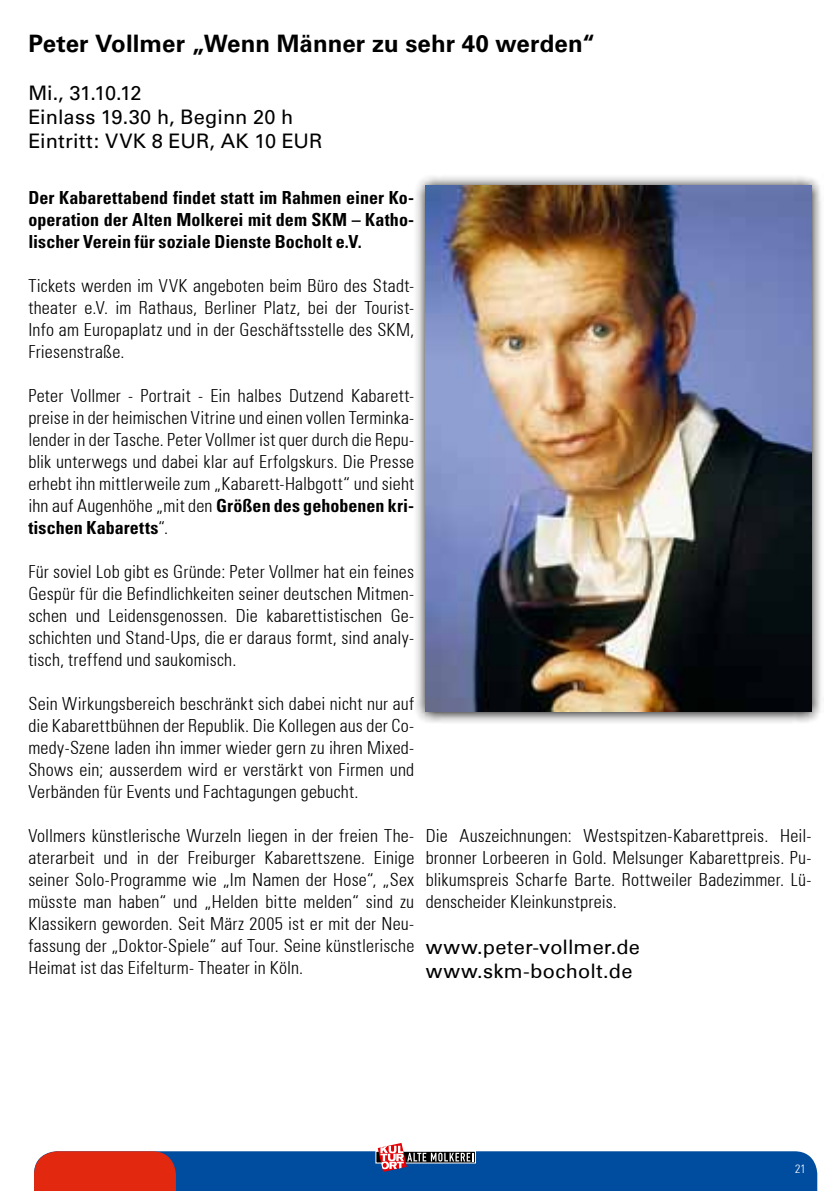
<style>
.page{position:relative;width:840px;height:1191px;background:#fff}
.page>*{position:absolute;margin:0;border:0;box-sizing:border-box;transform-origin:0 0}
.t1{font:700 24px "Univers";letter-spacing:.005em;color:#000}
.t2{font:20px/24px "Univers";color:#000}
.t3{font:20px/24px "Univers 55 Roman";letter-spacing:.01em;color:#000}
.t4{font:300 condensed 18px/22px "Univers 47";letter-spacing:.01em;color:#000;text-align:justify}
.t5{font:700 condensed 18px/22px "Univers";letter-spacing:.005em;color:#000;text-align:justify}
.t6{font:300 condensed 12px "Univers 47";color:#fff}
.s1{font-family:"Univers";font-weight:700}
.s2{font-family:"Univers 47";font-weight:300}
</style>
<div class="page">
<svg style="left:416px;top:176px;width:405px;height:547px;background:#c1c1c2"></svg>
<img style="left:425px;top:186px;width:386px;height:526px">
<svg style="left:34px;top:1143px;width:782px;height:48px"></svg>
<h1 class="t1" style="left:28px;top:30px;width:568px">Peter Vollmer „Wenn Männer zu sehr 40 werden“</h1>
<p class="t2" style="left:28px;top:81px;width:295px">Mi., 31.10.12<br>Einlass 19.30 h, Beginn 20 h<br>Eintritt: VVK 8 EUR, AK 10 EUR</p>
<p class="t5" style="left:28px;top:187px;width:387px">Der Kabarettabend findet statt im Rahmen einer Ko&shy;operation der Alten Molkerei mit dem SKM – Katho&shy;lischer Verein für soziale Dienste Bocholt e.V.</p>
<p class="t4" style="left:28px;top:275px;width:387px">Tickets werden im VVK angeboten beim Büro des Stadt&shy;theater e.V. im Rathaus, Berliner Platz, bei der Tourist-Info am Europaplatz und in der Geschäftsstelle des SKM, Friesenstraße.</p>
<p class="t4" style="left:28px;top:385px;width:387px">Peter Vollmer - Portrait - Ein halbes Dutzend Kabarett&shy;preise in der heimischen Vitrine und einen vollen Terminka&shy;lender in der Tasche. Peter Vollmer ist quer durch die Repu&shy;blik unterwegs und dabei klar auf Erfolgskurs. Die Presse erhebt ihn mittlerweile zum „Kabarett-Halbgott“ und sieht ihn auf Augenhöhe „mit den <span class="s1">Größen des gehobenen kri-</span></p>
<p class="t5" style="left:28px;top:516px;width:141px">tischen Kabaretts<span class="s2">“.</span></p>
<p class="t4" style="left:28px;top:561px;width:387px">Für soviel Lob gibt es Gründe: Peter Vollmer hat ein feines Gespür für die Befindlichkeiten seiner deutschen Mitmen&shy;schen und Leidensgenossen. Die kabarettistischen Ge&shy;schichten und Stand-Ups, die er daraus formt, sind analy&shy;tisch, treffend und saukomisch.</p>
<p class="t4" style="left:28px;top:693px;width:387px">Sein Wirkungsbereich beschränkt sich dabei nicht nur auf die Kabarettbühnen der Republik. Die Kollegen aus der Co&shy;medy-Szene laden ihn immer wieder gern zu ihren Mixed-Shows ein; ausserdem wird er verstärkt von Firmen und Verbänden für Events und Fachtagungen gebucht.</p>
<p class="t4" style="left:28px;top:825px;width:387px">Vollmers künstlerische Wurzeln liegen in der freien The&shy;aterarbeit und in der Freiburger Kabarettszene. Einige seiner Solo-Programme wie „Im Namen der Hose“, „Sex müsste man haben“ und „Helden bitte melden“ sind zu Klassikern geworden. Seit März 2005 ist er mit der Neu&shy;fassung der „Doktor-Spiele“ auf Tour. Seine künstlerische Heimat ist das Eifelturm- Theater in Köln.</p>
<p class="t4" style="left:425px;top:825px;width:387px">Die Auszeichnungen: Westspitzen-Kabarettpreis. Heil&shy;bronner Lorbeeren in Gold. Melsunger Kabarettpreis. Pu&shy;blikumspreis Scharfe Barte. Rottweiler Badezimmer. Lü&shy;denscheider Kleinkunstpreis.</p>
<p class="t3" style="left:425px;top:935px;width:216px">www.peter-vollmer.de www.skm-bocholt.de</p>
<p class="t6" style="left:794px;top:1161px;width:12px">21</p>
</div>
